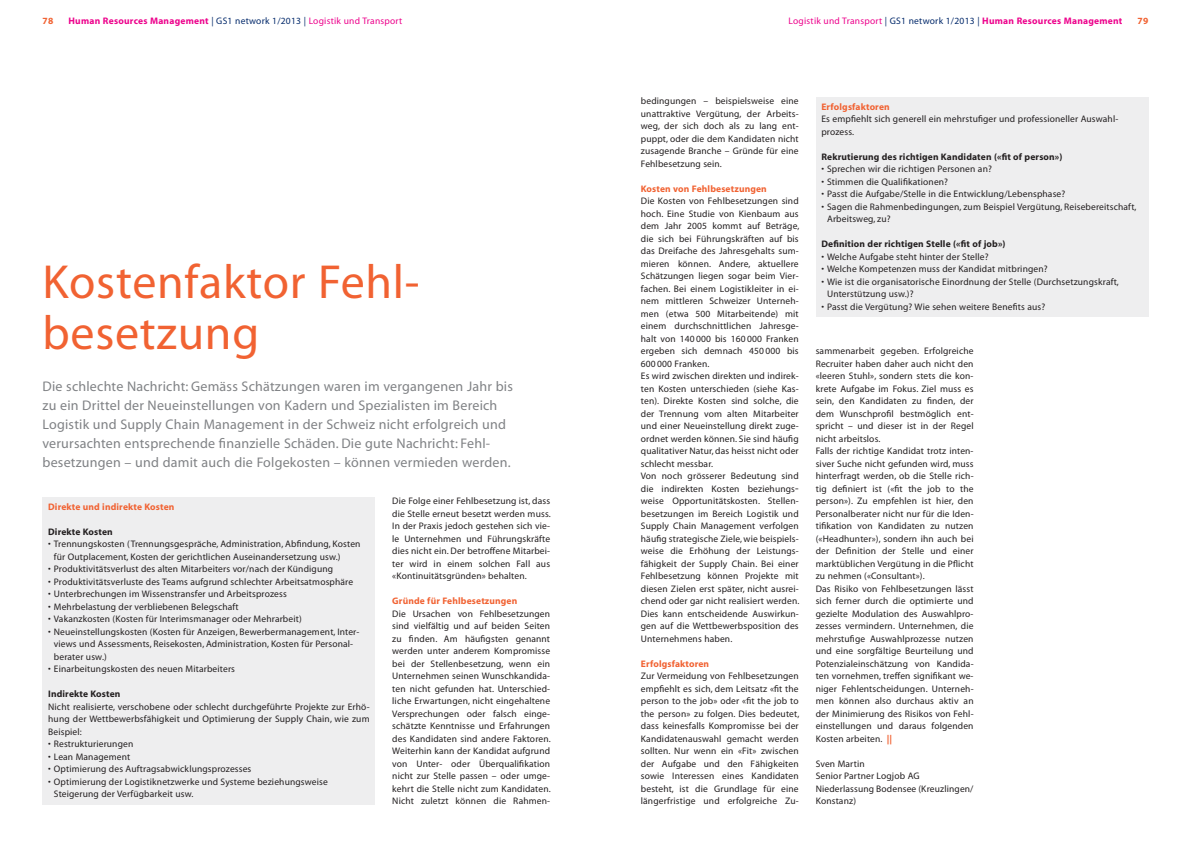
<style>
.page{position:relative;width:1191px;height:842px;background:#fff}
.page>*{position:absolute;margin:0;border:0;box-sizing:border-box;transform-origin:0 0}
.t1{font:48px/51px "Myriad";letter-spacing:.015em;color:#f16232}
.t2{font:14px/19px "Myriad";letter-spacing:.015em;color:#808285}
.t3{font:9.5px/12.5px "Myriad";letter-spacing:.015em;color:#231f20}
.t4{font:700 9.5px "Myriad";letter-spacing:.025em;color:#ed028c}
.t5{font:700 9.5px "Myriad";letter-spacing:.015em;color:#231f20}
.t6{font:700 9.5px "Myriad";letter-spacing:.015em;color:#f16232}
.s1{font-weight:400;color:#052b6c}
.s2{font-weight:400}
.s3{font-weight:700;color:#f16232}
</style>
<div class="page">
<div style="left:815px;top:97px;width:333px;height:220px;background:#eeeeef"></div>
<div style="left:43px;top:497px;width:332px;height:307px;background:#eeeeef"></div>
<p class="t6" style="left:43px;top:16px;width:12px">78</p>
<p class="t4" style="left:68px;top:16px;width:335px">Human Resources Management <span class="s1">| GS1 network 1/2013 |</span> <span class="s2">Logistik und Transport</span></p>
<p class="t4" style="left:788px;top:16px;width:335px"><span class="s2">Logistik und Transport</span> <span class="s1">| GS1 network 1/2013 |</span> Human Resources Management</p>
<p class="t6" style="left:1137px;top:16px;width:12px">79</p>
<h1 class="t1" style="left:43px;top:259px;width:375px">Kostenfaktor Fehl&shy;besetzung</h1>
<p class="t2" style="left:43px;top:377px;width:472px">Die schlechte Nachricht: Gemäss Schätzungen waren im vergangenen Jahr bis zu ein Drittel der Neueinstellungen von Kadern und Spezialisten im Bereich Logistik und Supply Chain Management in der Schweiz nicht erfolgreich und verursachten entsprechende finanzielle Schäden. Die gute Nachricht: Fehl&shy;besetzungen – und damit auch die Folgekosten – können vermieden werden.</p>
<p class="t3" style="left:392px;top:495px;width:160px;text-align:justify">Die Folge einer Fehlbesetzung ist, dass die Stelle erneut besetzt werden muss.<br>In der Praxis jedoch gestehen sich vie&shy;le Unternehmen und Führungskräfte dies nicht ein. Der betroffene Mitarbei&shy;ter wird in einem solchen Fall aus «Kontinuitätsgründen» behalten.</p>
<p class="t6" style="left:392px;top:596px;width:127px">Gründe für Fehlbesetzungen</p>
<p class="t3" style="left:392px;top:608px;width:160px;text-align:justify">Die Ursachen von Fehlbesetzungen sind vielfältig und auf beiden Seiten zu finden. Am häufigsten genannt werden unter anderem Kompromisse bei der Stellenbesetzung, wenn ein Unternehmen seinen Wunschkandida&shy;ten nicht gefunden hat. Unterschied&shy;liche Erwartungen, nicht eingehaltene Versprechungen oder falsch einge&shy;schätzte Kenntnisse und Erfahrungen des Kandidaten sind andere Faktoren.<br>Weiterhin kann der Kandidat aufgrund von Unter- oder Überqualifikation nicht zur Stelle passen – oder umge&shy;kehrt die Stelle nicht zum Kandidaten.<br>Nicht zuletzt können die Rahmen-</p>
<p class="t6" style="left:48px;top:502px;width:128px">Direkte und indirekte Kosten</p>
<p class="t5" style="left:48px;top:527px;width:66px">Direkte Kosten</p>
<p class="t3" style="left:54px;top:538px;width:308px;text-indent:-6px">• Trennungskosten (Trennungsgespräche, Administration, Abfindung, Kosten für Outplacement, Kosten der gerichtlichen Auseinandersetzung usw.)</p>
<p class="t3" style="left:48px;top:563px;width:286px">• Produktivitätsverlust des alten Mitarbeiters vor/nach der Kündigung</p>
<p class="t3" style="left:48px;top:576px;width:306px">• Produktivitätsverluste des Teams aufgrund schlechter Arbeitsatmosphäre</p>
<p class="t3" style="left:48px;top:588px;width:240px">• Unterbrechungen im Wissenstransfer und Arbeitsprozess</p>
<p class="t3" style="left:48px;top:601px;width:192px">• Mehrbelastung der verbliebenen Belegschaft</p>
<p class="t3" style="left:48px;top:613px;width:255px">• Vakanzkosten (Kosten für Interimsmanager oder Mehrarbeit)</p>
<p class="t3" style="left:54px;top:626px;width:307px;text-indent:-6px">• Neueinstellungskosten (Kosten für Anzeigen, Bewerbermanagement, Inter&shy;views und Assessments, Reisekosten, Administration, Kosten für Personal&shy;berater usw.)</p>
<p class="t3" style="left:48px;top:663px;width:188px">• Einarbeitungskosten des neuen Mitarbeiters</p>
<p class="t5" style="left:48px;top:689px;width:74px">Indirekte Kosten</p>
<p class="t3" style="left:48px;top:701px;width:323px;text-align:justify">Nicht realisierte, verschobene oder schlecht durchgeführte Projekte zur Erhö&shy;hung der Wettbewerbsfähigkeit und Optimierung der Supply Chain, wie zum Beispiel:</p>
<p class="t3" style="left:48px;top:738px;width:87px">• Restrukturierungen</p>
<p class="t3" style="left:48px;top:751px;width:84px">• Lean Management</p>
<p class="t3" style="left:48px;top:763px;width:205px">• Optimierung des Auftragsabwicklungsprozesses</p>
<p class="t3" style="left:54px;top:776px;width:275px;text-indent:-6px">• Optimierung der Logistiknetzwerke und Systeme beziehungsweise<br>Steigerung der Verfügbarkeit usw.</p>
<p class="t3" style="left:641px;top:95px;width:159px;text-align:justify">bedingungen – beispielsweise eine unattraktive Vergütung, der Arbeits&shy;weg, der sich doch als zu lang ent&shy;puppt, oder die dem Kandidaten nicht zusagende Branche – Gründe für eine Fehlbesetzung sein.</p>
<p class="t6" style="left:641px;top:184px;width:127px">Kosten von Fehlbesetzungen</p>
<p class="t3" style="left:641px;top:195px;width:160px">Die Kosten von Fehlbesetzungen sind hoch. Eine Studie von Kienbaum aus dem Jahr 2005 kommt auf Beträge, die sich bei Führungskräften auf bis das Dreifache des Jahresgehalts sum&shy;mieren können. Andere, aktuellere Schätzungen liegen sogar beim Vier&shy;fachen. Bei einem Logistikleiter in ei&shy;nem mittleren Schweizer Unterneh&shy;men (etwa 500 Mitarbeitende) mit einem durchschnittlichen Jahresge&shy;halt von 140 000 bis 160 000 Franken ergeben sich demnach 450 000 bis 600 000 Franken.<br>Es wird zwischen direkten und indirek&shy;ten Kosten unterschieden (siehe Kas&shy;ten). Direkte Kosten sind solche, die der Trennung vom alten Mitarbeiter und einer Neueinstellung direkt zuge&shy;ordnet werden können. Sie sind häufig qualitativer Natur, das heisst nicht oder schlecht messbar.<br>Von noch grösserer Bedeutung sind die indirekten Kosten beziehungs&shy;weise Opportunitätskosten. Stellen&shy;besetzungen im Bereich Logistik und Supply Chain Management verfolgen häufig strategische Ziele, wie beispiels&shy;weise die Erhöhung der Leistungs&shy;fähigkeit der Supply Chain. Bei einer Fehlbesetzung können Projekte mit diesen Zielen erst später, nicht ausrei&shy;chend oder gar nicht realisiert werden.<br>Dies kann entscheidende Auswirkun&shy;gen auf die Wettbewerbsposition des Unternehmens haben.</p>
<p class="t6" style="left:641px;top:659px;width:70px">Erfolgsfaktoren</p>
<p class="t3" style="left:641px;top:670px;width:160px;text-align:justify">Zur Vermeidung von Fehlbesetzungen empfiehlt es sich, dem Leitsatz «fit the person to the job» oder «fit the job to the person» zu folgen. Dies bedeutet, dass keinesfalls Kompromisse bei der Kandidatenauswahl gemacht werden sollten. Nur wenn ein «Fit» zwischen der Aufgabe und den Fähigkeiten sowie Interessen eines Kandidaten besteht, ist die Grundlage für eine längerfristige und erfolgreiche Zu-</p>
<p class="t6" style="left:821px;top:102px;width:70px">Erfolgsfaktoren</p>
<p class="t3" style="left:821px;top:113px;width:298px">Es empfiehlt sich generell ein mehrstufiger und professioneller Auswahl&shy;prozess.</p>
<p class="t5" style="left:821px;top:152px;width:242px">Rekrutierung des richtigen Kandidaten («fit of person»)</p>
<p class="t3" style="left:821px;top:163px;width:172px">• Sprechen wir die richtigen Personen an?</p>
<p class="t3" style="left:821px;top:176px;width:128px">• Stimmen die Qualifikationen?</p>
<p class="t3" style="left:821px;top:188px;width:245px">• Passt die Aufgabe/Stelle in die Entwicklung/Lebensphase?</p>
<p class="t3" style="left:827px;top:201px;width:311px;text-indent:-6px">• Sagen die Rahmenbedingungen, zum Beispiel Vergütung, Reisebereitschaft,<br>Arbeitsweg, zu?</p>
<p class="t5" style="left:821px;top:239px;width:186px">Definition der richtigen Stelle («fit of job»)</p>
<p class="t3" style="left:821px;top:251px;width:169px">• Welche Aufgabe steht hinter der Stelle?</p>
<p class="t3" style="left:821px;top:263px;width:228px">• Welche Kompetenzen muss der Kandidat mitbringen?</p>
<p class="t3" style="left:827px;top:276px;width:293px;text-indent:-6px">• Wie ist die organisatorische Einordnung der Stelle (Durchsetzungskraft,<br>Unterstützung usw.)?</p>
<p class="t3" style="left:821px;top:301px;width:225px">• Passt die Vergütung? Wie sehen weitere Benefits aus?</p>
<p class="t3" style="left:815px;top:345px;width:159px">sammenarbeit gegeben. Erfolgreiche Recruiter haben daher auch nicht den «leeren Stuhl», sondern stets die kon&shy;krete Aufgabe im Fokus. Ziel muss es sein, den Kandidaten zu finden, der dem Wunschprofil bestmöglich ent&shy;spricht – und dieser ist in der Regel nicht arbeitslos.<br>Falls der richtige Kandidat trotz inten&shy;siver Suche nicht gefunden wird, muss hinterfragt werden, ob die Stelle rich&shy;tig definiert ist («fit the job to the person»). Zu empfehlen ist hier, den Personalberater nicht nur für die Iden&shy;tifikation von Kandidaten zu nutzen («Headhunter»), sondern ihn auch bei der Definition der Stelle und einer marktüblichen Vergütung in die Pflicht zu nehmen («Consultant»).<br>Das Risiko von Fehlbesetzungen lässt sich ferner durch die optimierte und gezielte Modulation des Auswahlpro&shy;zesses vermindern. Unternehmen, die mehrstufige Auswahlprozesse nutzen und eine sorgfältige Beurteilung und Potenzialeinschätzung von Kandida&shy;ten vornehmen, treffen signifikant we&shy;niger Fehlentscheidungen. Unterneh&shy;men können also durchaus aktiv an der Minimierung des Risikos von Fehl&shy;einstellungen und daraus folgenden Kosten arbeiten. <span class="s3">||</span></p>
<p class="t3" style="left:815px;top:758px;width:159px">Sven Martin<br>Senior Partner Logjob AG<br>Niederlassung Bodensee (Kreuzlingen/<br>Konstanz)</p>
</div>
